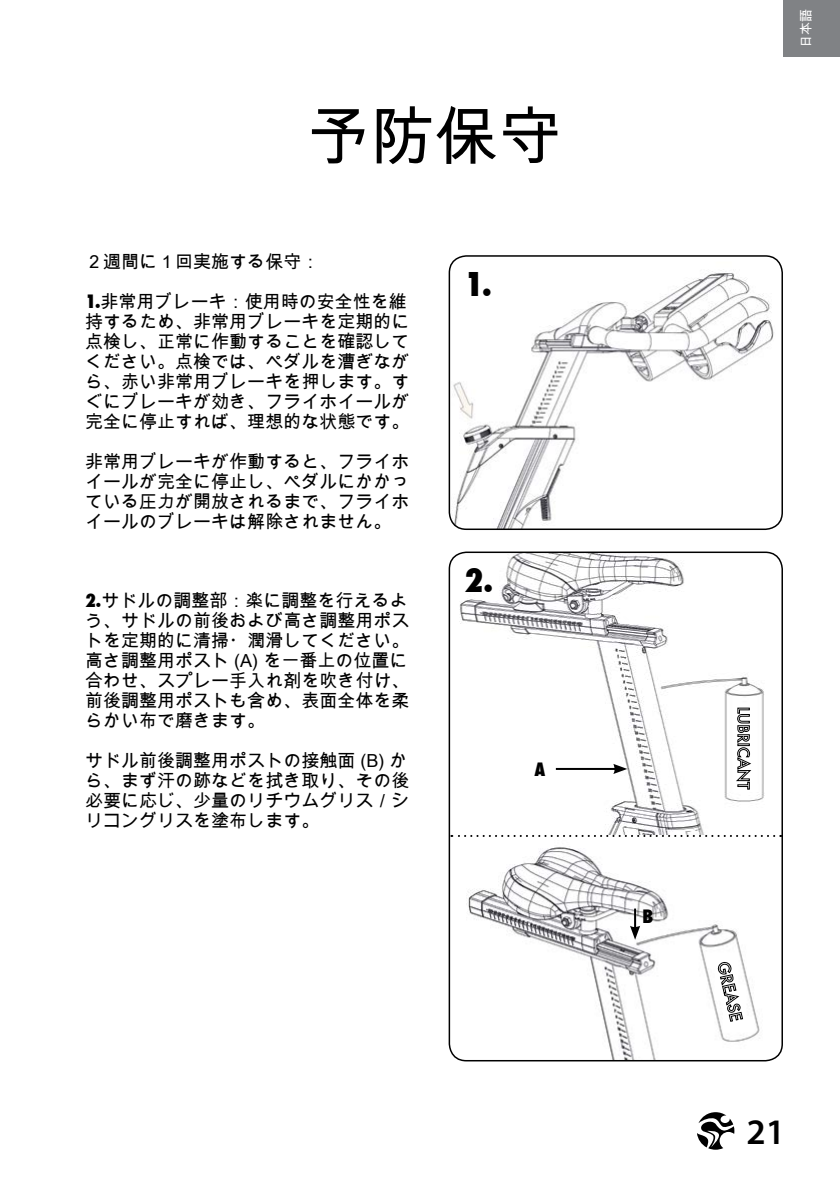
<style>
.page{position:relative;width:840px;height:1191px;background:#fff}
.page>*{position:absolute;margin:0;border:0;box-sizing:border-box;transform-origin:0 0}
.t1{font:64px "Arial Unicode MS";color:#000}
.t2{font:600 36px "Myriad Pro";color:#000}
.t3{font:800 condensed 32px "Futura";color:#000}
.t4{font:18px/20px "Arial Unicode MS";color:#000;text-align:justify}
.t5{font:800 condensed 18px "Futura";color:#000}
.t6{font:13px "Arial Unicode MS";color:#fff}
.s1{font-family:"Futura";font-weight:800;font-stretch:condensed}
</style>
<div class="page">
<svg style="left:697px;top:1112px;width:37px;height:37px"></svg>
<div style="left:782px;top:0;width:57px;height:57px;background:#808285"></div>
<img style="left:451px;top:552px;width:330px;height:508px">
<svg style="left:717px;top:961px;width:25px;height:60px"></svg>
<svg style="left:735px;top:708px;width:15px;height:81px"></svg>
<div style="left:448px;top:551px;width:334px;height:510px;border:2px solid #000;border-radius:17px"></div>
<img style="left:451px;top:262px;width:324px;height:267px">
<div style="left:448px;top:255px;width:334px;height:275px;border:2px solid #000;border-radius:17px"></div>
<hr style="left:633px;top:908px;width:2px;height:20px;background:#000">
<svg style="left:629px;top:925px;width:10px;height:14px"></svg>
<hr style="left:555px;top:768px;width:61px;height:2px;background:#000">
<svg style="left:613px;top:764px;width:14px;height:10px"></svg>
<svg style="left:451px;top:835px;width:322px;height:2px"></svg>
<h1 class="t1" style="left:306px;top:90px;width:257px">予防保守</h1>
<p class="t4" style="left:85px;top:251px;width:235px">２週間に１回実施する保守：</p>
<p class="t4" style="left:85px;top:291px;width:325px;text-align:left"><span class="s1">1.</span>非常用ブレーキ：使用時の安全性を維持するため、非常用ブレーキを定期的に点検し、正常に作動することを確認してください。点検では、ペダルを漕ぎながら、赤い非常用ブレーキを押します。すぐにブレーキが効き、フライホイールが完全に停止すれば、理想的な状態です。</p>
<p class="t4" style="left:85px;top:451px;width:325px">非常用ブレーキが作動すると、フライホイールが完全に停止し、ペダルにかかっている圧力が開放されるまで、フライホイールのブレーキは解除されません。</p>
<p class="t4" style="left:85px;top:590px;width:325px"><span class="s1">2.</span>サドルの調整部：楽に調整を行えるよう、サドルの前後および高さ調整用ポストを定期的に清掃・潤滑してください。高さ調整用ポスト (A) を一番上の位置に合わせ、スプレー手入れ剤を吹き付け、前後調整用ポストも含め、表面全体を柔らかい布で磨きます。</p>
<p class="t4" style="left:85px;top:750px;width:325px">サドル前後調整用ポストの接触面 (B) から、まず汗の跡などを拭き取り、その後必要に応じ、少量のリチウムグリス／シリコングリスを塗布します。</p>
<h3 class="t3" style="left:464px;top:262px;width:29px">1.</h3>
<h3 class="t3" style="left:464px;top:558px;width:30px">2.</h3>
<p class="t5" style="left:534px;top:757px;width:12px">A</p>
<p class="t5" style="left:642px;top:904px;width:12px">B</p>
<p class="t6" style="left:796px;top:48px;width:40px;rotate:-90deg">日本語</p>
<h2 class="t2" style="left:746px;top:1109px;width:40px">21</h2>
</div>
